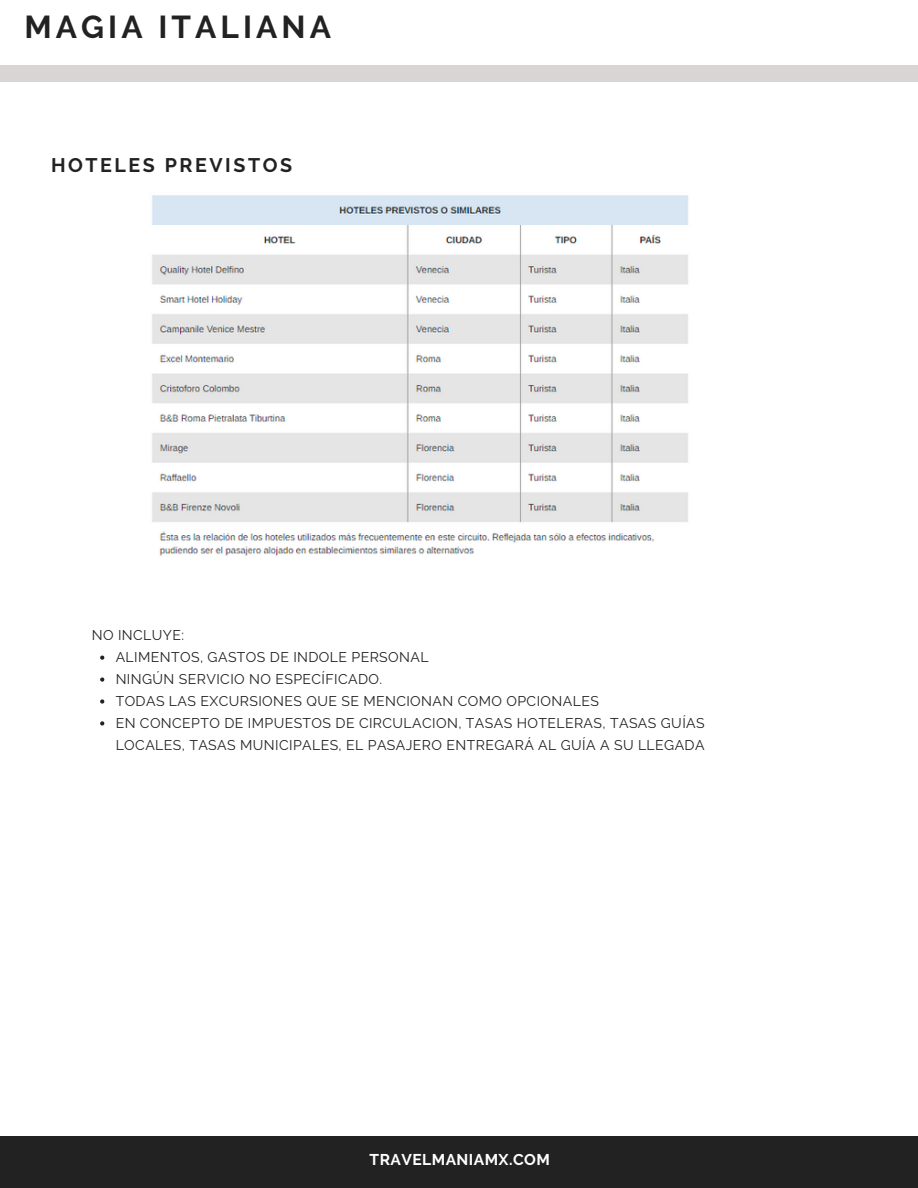
<style>
.page{position:relative;width:918px;height:1188px;background:#fff}
.page>*{position:absolute;margin:0;border:0;box-sizing:border-box;transform-origin:0 0}
.t1{font:700 31.65px "Raleway";letter-spacing:.13em;color:#222}
.t2{font:700 19.65px "Raleway";letter-spacing:.13em;color:#222}
.t3{font:700 15.6px "Raleway";letter-spacing:.03em;color:#fff}
.t4{font:14.1px/21.9px "Raleway";letter-spacing:.03em;color:#222}
</style>
<div class="page">
<div style="left:0;top:66px;width:918px;height:15px;background:#d8d5d2"></div>
<div style="left:0;top:1136px;width:918px;height:52px;background:#222"></div>
<img style="left:152px;top:195px;width:537px;height:361px">
<svg style="left:100px;top:656px;width:4px;height:4px"></svg>
<svg style="left:100px;top:677px;width:4px;height:5px"></svg>
<svg style="left:100px;top:699px;width:4px;height:5px"></svg>
<svg style="left:100px;top:721px;width:4px;height:5px"></svg>
<p class="t1" style="left:24px;top:8px;width:308px">MAGIA ITALIANA</p>
<h2 class="t2" style="left:51px;top:154px;width:243px">HOTELES PREVISTOS</h2>
<h4 class="t4" style="left:92px;top:624px;width:94px">NO INCLUYE:</h4>
<p class="t4" style="left:116px;top:646px;width:314px">ALIMENTOS, GASTOS DE INDOLE PERSONAL</p>
<p class="t4" style="left:116px;top:668px;width:268px">NINGÚN SERVICIO NO ESPECÍFICADO.</p>
<p class="t4" style="left:116px;top:690px;width:485px">TODAS LAS EXCURSIONES QUE SE MENCIONAN COMO OPCIONALES</p>
<p class="t4" style="left:116px;top:712px;width:591px">EN CONCEPTO DE IMPUESTOS DE CIRCULACION, TASAS HOTELERAS, TASAS GUÍAS<br>LOCALES, TASAS MUNICIPALES, EL PASAJERO ENTREGARÁ AL GUÍA A SU LLEGADA</p>
<p class="t3" style="left:370px;top:1150px;width:182px">TRAVELMANIAMX.COM</p>
</div>
